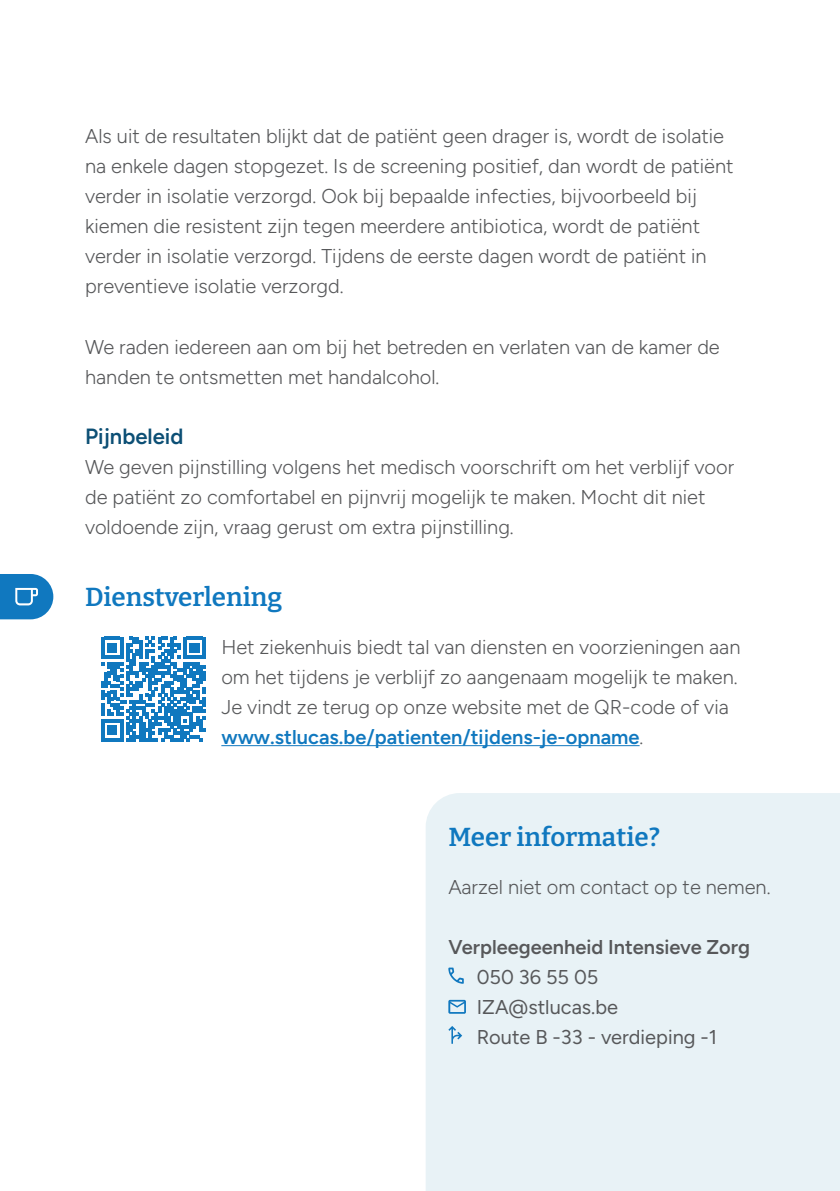
<style>
.page{position:relative;width:840px;height:1191px;background:#fff}
.page>*{position:absolute;margin:0;border:0;box-sizing:border-box;transform-origin:0 0}
.t1{font:600 26px "Bitter";color:#1078bf}
.t2{font:600 22px "Figtree";color:#0c4f75}
.t3{font:300 20px/30px "Figtree";color:#57585a}
.t4{font:20px/30px "Figtree";color:#57585a}
.t5{font:600 20px "Figtree";color:#57585a}
.s1{font-weight:600;color:#1078bf}
</style>
<div class="page">
<hr style="left:221px;top:745px;width:418px;height:1px;background:#1078bf">
<svg style="left:101px;top:637px;width:104px;height:104px"></svg>
<div style="left:426px;top:793px;width:413px;height:398px;background:#e8f2f6"></div>
<svg style="left:448px;top:967px;width:15px;height:16px"></svg>
<svg style="left:448px;top:999px;width:17px;height:14px"></svg>
<svg style="left:448px;top:1026px;width:14px;height:17px"></svg>
<svg style="left:0;top:574px;width:53px;height:45px;background:#328bc8"></svg>
<p class="t3" style="left:85px;top:121px;width:649px">Als uit de resultaten blijkt dat de patiënt geen drager is, wordt de isolatie na enkele dagen stopgezet. Is de screening positief, dan wordt de patiënt verder in isolatie verzorgd. Ook bij bepaalde infecties, bijvoorbeeld bij kiemen die resistent zijn tegen meerdere antibiotica, wordt de patiënt verder in isolatie verzorgd. Tijdens de eerste dagen wordt de patiënt in preventieve isolatie verzorgd.</p>
<p class="t3" style="left:85px;top:331px;width:636px">We raden iedereen aan om bij het betreden en verlaten van de kamer de handen te ontsmetten met handalcohol.</p>
<p class="t2" style="left:85px;top:423px;width:100px">Pijnbeleid</p>
<p class="t3" style="left:85px;top:451px;width:650px">We geven pijnstilling volgens het medisch voorschrift om het verblijf voor de patiënt zo comfortabel en pijnvrij mogelijk te maken. Mocht dit niet voldoende zijn, vraag gerust om extra pijnstilling.</p>
<h1 class="t1" style="left:85px;top:576px;width:198px">Dienstverlening</h1>
<p class="t3" style="left:221px;top:631px;width:520px">Het ziekenhuis biedt tal van diensten en voorzieningen aan om het tijdens je verblijf zo aangenaam mogelijk te maken.<br>Je vindt ze terug op onze website met de QR-code of via <span class="s1">www.stlucas.be/patienten/tijdens-je-opname</span>.</p>
<h1 class="t1" style="left:448px;top:816px;width:213px">Meer informatie?</h1>
<p class="t3" style="left:448px;top:871px;width:323px">Aarzel niet om contact op te nemen.</p>
<p class="t5" style="left:448px;top:935px;width:303px">Verpleegeenheid Intensieve Zorg</p>
<p class="t4" style="left:476px;top:961px;width:242px">050 36 55 05<br>IZA@stlucas.be<br>Route B -33 - verdieping -1</p>
</div>
